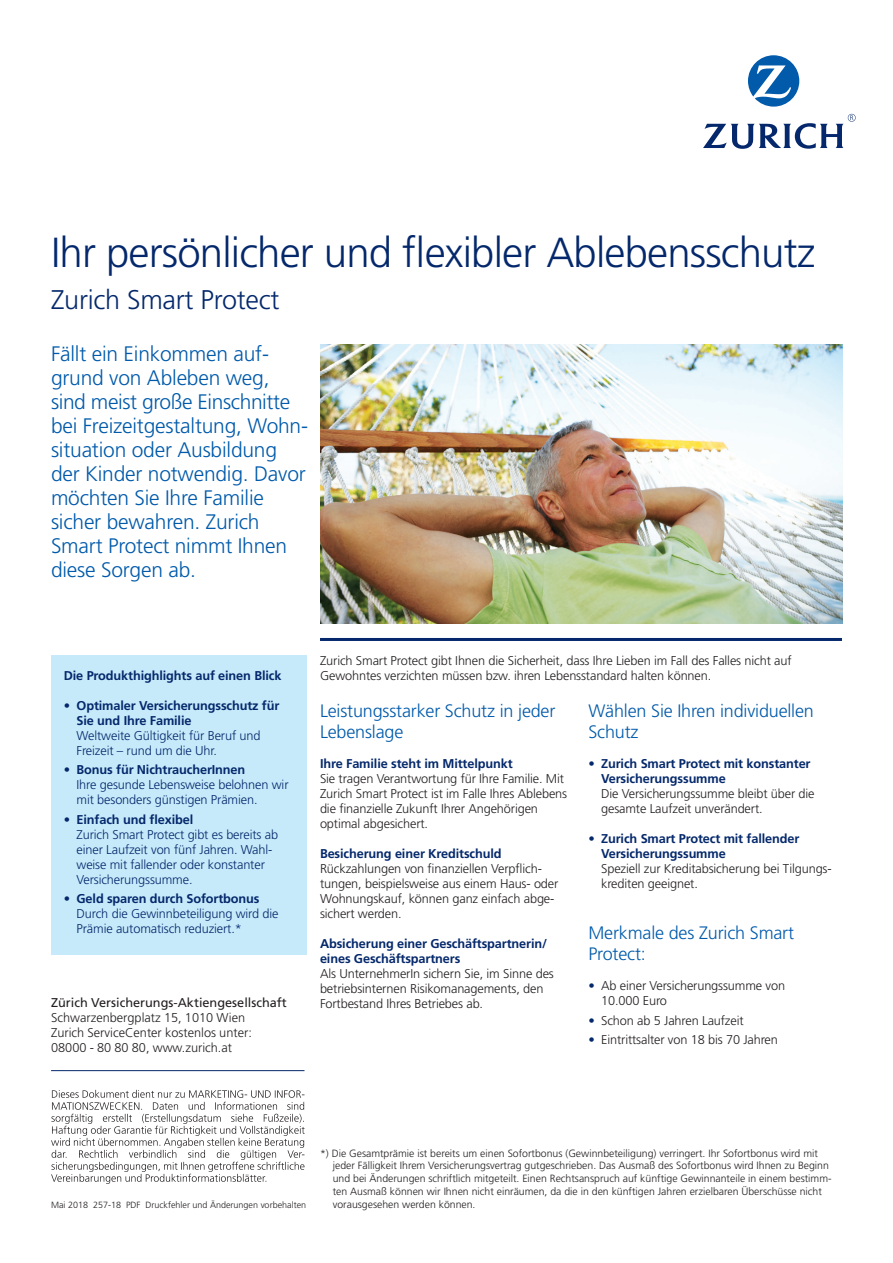
<style>
.page{position:relative;width:893px;height:1263px;background:#fff}
.page>*{position:absolute;margin:0;border:0;box-sizing:border-box;transform-origin:0 0}
.t1{font:300 42px "Frutiger";letter-spacing:-.02em;color:#04286b}
.t2{font:300 27px "Frutiger";letter-spacing:-.01em;color:#04286b}
.t3{font:300 21px/24px "Frutiger";letter-spacing:-.01em;color:#015aaa}
.t4{font:300 18px/21px "Frutiger";letter-spacing:-.01em;color:#015aaa}
.t5{font:300 12.75px/15px "Frutiger";letter-spacing:-.01em;color:#231f20}
.t6{font:300 12.75px/15px "Frutiger";letter-spacing:-.01em;color:#04286b}
.t7{font:700 12.75px/15px "Frutiger";letter-spacing:-.01em;color:#04286b}
.t8{font:12.75px "Frutiger";color:#231f20}
.t9{font:300 10.5px/12.8px "Frutiger";color:#231f20}
.t10{font:300 9px "Frutiger";color:#231f20}
.s1{font-weight:300}
.s2{font-weight:700}
.s3{color:#04286b}
</style>
<div class="page">
<svg style="left:748px;top:55px;width:51px;height:52px"></svg>
<svg style="left:703px;top:114px;width:153px;height:35px"></svg>
<img style="left:320px;top:344px;width:522px;height:279px">
<hr style="left:320px;top:638px;width:522px;height:3px;background:#04286b">
<div style="left:51px;top:655px;width:255px;height:300px;background:#c6eafa"></div>
<svg style="left:51px;top:1090px;width:254px;height:94px"></svg>
<hr style="left:51px;top:1070px;width:253px;height:1px;background:#04286b">
<h1 class="t1" style="left:51px;top:229px;width:766px">Ihr persönlicher und flexibler Ablebensschutz</h1>
<h2 class="t2" style="left:51px;top:284px;width:230px">Zurich Smart Protect</h2>
<p class="t3" style="left:51px;top:342px;width:259px">Fällt ein Einkommen auf&shy;grund von Ableben weg, sind meist große Einschnitte bei Freizeitgestaltung, Wohn&shy;situation oder Ausbildung der Kinder notwendig. Davor möchten Sie Ihre Familie sicher bewahren. Zurich<br>Smart Protect nimmt Ihnen diese Sorgen ab.</p>
<p class="t7" style="left:64px;top:668px;width:219px">Die Produkthighlights auf einen Blick</p>
<p class="t7" style="left:77px;top:698px;width:204px;text-indent:-13px"><span class="s1">•</span> Optimaler Versicherungsschutz für<br>Sie und Ihre Familie</p>
<p class="t6" style="left:77px;top:728px;width:185px">Weltweite Gültigkeit für Beruf und<br>Freizeit – rund um die Uhr.</p>
<p class="t6" style="left:77px;top:762px;width:213px;text-indent:-13px">• <span class="s2">Bonus für NichtraucherInnen<br></span>Ihre gesunde Lebensweise belohnen wir mit besonders günstigen Prämien.</p>
<p class="t6" style="left:77px;top:812px;width:203px;text-indent:-13px">• <span class="s2">Einfach und flexibel<br></span>Zurich Smart Protect gibt es bereits ab einer Laufzeit von fünf Jahren. Wahl&shy;weise mit fallender oder konstanter<br>Versicherungssumme.</p>
<p class="t6" style="left:77px;top:891px;width:203px;text-indent:-13px">• <span class="s2">Geld sparen durch Sofortbonus<br></span>Durch die Gewinnbeteiligung wird die<br>Prämie automatisch reduziert.*</p>
<p class="t8" style="left:51px;top:994px;width:237px">Zürich Versicherungs-Aktiengesellschaft</p>
<p class="t5" style="left:51px;top:1009px;width:202px">Schwarzenbergplatz 15, 1010 Wien<br>Zurich ServiceCenter kostenlos unter:<br>08000 - 80 80 80, www.zurich.at</p>
<p class="t5" style="left:320px;top:653px;width:473px">Zurich Smart Protect gibt Ihnen die Sicherheit, dass Ihre Lieben im Fall des Falles nicht auf<br>Gewohntes verzichten müssen bzw. ihren Lebensstandard halten können.</p>
<h3 class="t4" style="left:320px;top:701px;width:237px">Leistungsstarker Schutz in jeder<br>Lebenslage</h3>
<p class="t7" style="left:320px;top:756px;width:194px">Ihre Familie steht im Mittelpunkt</p>
<p class="t5" style="left:320px;top:771px;width:249px">Sie tragen Verantwortung für Ihre Familie. Mit Zurich Smart Protect ist im Falle Ihres Ablebens die finanzielle Zukunft Ihrer Angehörigen optimal abgesichert.</p>
<p class="t7" style="left:320px;top:846px;width:183px">Besicherung einer Kreditschuld</p>
<p class="t5" style="left:320px;top:861px;width:240px">Rückzahlungen von finanziellen Verpflich&shy;tungen, beispielsweise aus einem Haus- oder Wohnungskauf, können ganz einfach abge&shy;sichert werden.</p>
<p class="t7" style="left:320px;top:936px;width:229px">Absicherung einer Geschäftspartnerin/ eines Geschäftspartners</p>
<p class="t5" style="left:320px;top:966px;width:235px">Als UnternehmerIn sichern Sie, im Sinne des betriebsinternen Risikomanagements, den<br>Fortbestand Ihres Betriebes ab.</p>
<h3 class="t4" style="left:588px;top:701px;width:227px">Wählen Sie Ihren individuellen<br>Schutz</h3>
<p class="t7" style="left:601px;top:756px;width:211px;text-indent:-13px"><span class="s1">•</span> Zurich Smart Protect mit konstanter<br>Versicherungssumme</p>
<p class="t5" style="left:601px;top:786px;width:215px">Die Versicherungssumme bleibt über die gesamte Laufzeit unverändert.</p>
<p class="t7" style="left:601px;top:831px;width:200px;text-indent:-13px"><span class="s1">•</span> Zurich Smart Protect mit fallender<br>Versicherungssumme</p>
<p class="t5" style="left:601px;top:861px;width:232px">Speziell zur Kreditabsicherung bei Tilgungs&shy;krediten geeignet.</p>
<h3 class="t4" style="left:588px;top:923px;width:207px">Merkmale des Zurich Smart<br>Protect:</h3>
<p class="t5" style="left:601px;top:978px;width:185px;text-indent:-13px"><span class="s3">•</span> Ab einer Versicherungssumme von<br>10.000 Euro</p>
<p class="t5" style="left:588px;top:1013px;width:157px"><span class="s3">•</span> Schon ab 5 Jahren Laufzeit</p>
<p class="t5" style="left:588px;top:1032px;width:191px"><span class="s3">•</span> Eintrittsalter von 18 bis 70 Jahren</p>
<p class="t9" style="left:333px;top:1146px;width:500px;text-indent:-13px">*) Die Gesamtprämie ist bereits um einen Sofortbonus (Gewinnbeteiligung) verringert. Ihr Sofortbonus wird mit jeder Fälligkeit Ihrem Versicherungsvertrag gutgeschrieben. Das Ausmaß des Sofortbonus wird Ihnen zu Beginn und bei Änderungen schriftlich mitgeteilt. Einen Rechtsanspruch auf künftige Gewinnanteile in einem bestimm&shy;ten Ausmaß können wir Ihnen nicht einräumen, da die in den künftigen Jahren erzielbaren Überschüsse nicht</p>
<p class="t10" style="left:51px;top:1199px;width:257px">Mai 2018 257-18 PDF Druckfehler und Änderungen vorbehalten</p>
<p class="t9" style="left:333px;top:1197px;width:144px">vorausgesehen werden können.</p>
</div>
